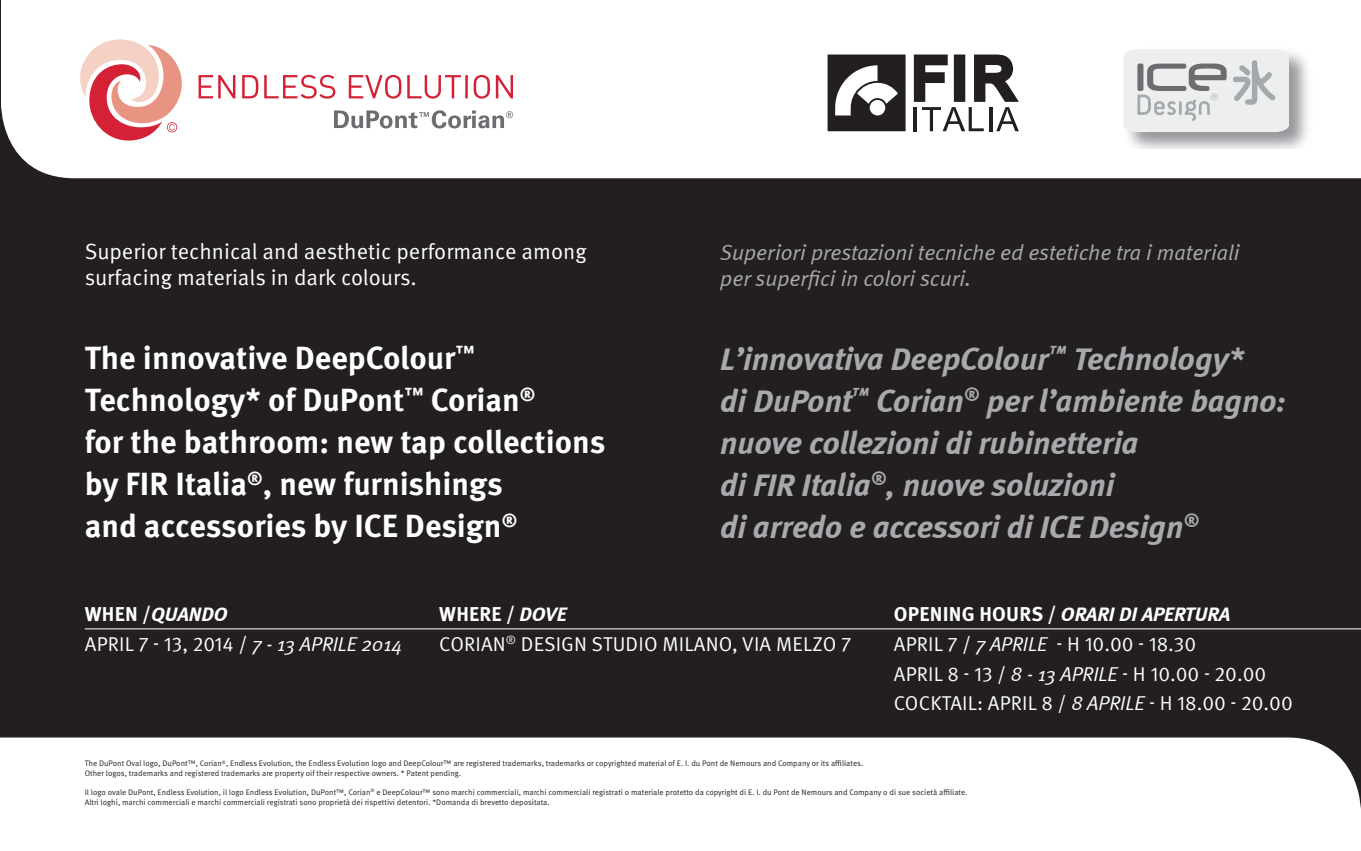
<style>
.page{position:relative;width:1361px;height:851px;background:#fff}
.page>*{position:absolute;margin:0;border:0;box-sizing:border-box;transform-origin:0 0}
.t1{font:italic 700 32px/42px "Meta";color:#a8a9ad}
.t2{font:700 32px/42px "Meta OT";color:#fff}
.t3{font:italic 22px/26.4px "Meta Normal";color:#a8a9ad}
.t4{font:22px/26.4px "Meta OT Norm";color:#fff}
.t5{font:20px/29.6px "Meta OT Norm";letter-spacing:.01em;color:#fff}
.t6{font:italic 700 20px "Meta";color:#fff}
.t7{font:700 20px "Meta OT";letter-spacing:.01em;color:#fff}
.t8{font:8px/9.6px "Meta OT Norm";color:#231f20}
.s1{font-family:"Meta OT";font-style:normal}
.s2{font-family:"Meta Normal";font-style:italic}
.s3{font-family:"Meta";font-style:italic}
</style>
<div class="page">
<div style="left:0;top:0;width:1361px;height:850px;background:#231f20"></div>
<div style="left:1px;top:0;width:1360px;height:178px;background:#fff"></div>
<div style="left:0;top:737px;width:1361px;height:113px;background:#fff"></div>
<svg style="left:334px;top:110px;width:179px;height:18px;background:#c7c7c8"></svg>
<svg style="left:78px;top:35px;width:109px;height:105px;background:#f1bdbc"></svg>
<svg style="left:199px;top:75px;width:314px;height:24px;background:#f3c4ca"></svg>
<svg style="left:914px;top:54px;width:105px;height:77px"></svg>
<svg style="left:827px;top:54px;width:78px;height:77px"></svg>
<img style="left:1118px;top:43px;width:199px;height:106px">
<svg style="left:1123px;top:49px;width:166px;height:83px;background:#dadcdd"></svg>
<hr style="left:85px;top:628px;width:1276px;height:1px;background:#fff">
<h2 class="t4" style="left:85px;top:238px;width:503px">Superior technical and aesthetic performance among surfacing materials in dark colours.</h2>
<h1 class="t2" style="left:85px;top:337px;width:522px">The innovative DeepColour<sup>™<br></sup>Technology* of DuPont<sup>™</sup> Corian<sup>®<br></sup>for the bathroom: new tap collections by FIR Italia<sup>®</sup>, new furnishings<br>and accessories by ICE Design<sup>®</sup></h1>
<h2 class="t3" style="left:720px;top:238px;width:521px">Superiori prestazioni tecniche ed estetiche tra i materiali per superfici in colori scuri.</h2>
<h1 class="t1" style="left:720px;top:337px;width:567px">L’innovativa DeepColour<sup>™</sup> Technology*<br>di DuPont<sup>™</sup> Corian<sup>®</sup> per l’ambiente bagno: nuove collezioni di rubinetteria<br>di FIR Italia<sup>®</sup>, nuove soluzioni<br>di arredo e accessori di ICE Design<sup>®</sup></h1>
<h3 class="t6" style="left:85px;top:602px;width:144px"><span class="s1">WHEN /</span>QUANDO</h3>
<h3 class="t5" style="left:85px;top:629px;width:319px">APRIL 7 - 13, 2014 / <span class="s2">7 - 13 APRILE 2014</span></h3>
<h3 class="t7" style="left:439px;top:601px;width:129px">WHERE / <span class="s3">DOVE</span></h3>
<h3 class="t5" style="left:439px;top:629px;width:413px">CORIAN<sup>®</sup> DESIGN STUDIO MILANO, VIA MELZO 7</h3>
<h3 class="t6" style="left:894px;top:602px;width:338px"><span class="s1">OPENING HOURS /</span> ORARI DI APERTURA</h3>
<h3 class="t5" style="left:894px;top:629px;width:400px">APRIL 7 / <span class="s2">7 APRILE</span> - H 10.00 - 18.30<br>APRIL 8 - 13 / <span class="s2">8 - 13 APRILE</span> - H 10.00 - 20.00<br>COCKTAIL: APRIL 8 / <span class="s2">8 APRILE</span> - H 18.00 - 20.00</h3>
<p class="t8" style="left:85px;top:758px;width:780px">The DuPont Oval logo, DuPont™, Corian<sup>®</sup>, Endless Evolution, the Endless Evolution logo and DeepColour™ are registered trademarks, trademarks or copyrighted material of E. I. du Pont de Nemours and Company or its affiliates.<br>Other logos, trademarks and registered trademarks are property oif their respective owners. * Patent pending.</p>
<p class="t8" style="left:85px;top:787px;width:884px">Il logo ovale DuPont, Endless Evolution, il logo Endless Evolution, DuPont™, Corian<sup>®</sup> e DeepColour™ sono marchi commerciali, marchi commerciali registrati o materiale protetto da copyright di E. I. du Pont de Nemours and Company o di sue società affiliate.<br>Altri loghi, marchi commerciali e marchi commerciali registrati sono proprietà dei rispettivi detentori. *Domanda di brevetto depositata.</p>
</div>
